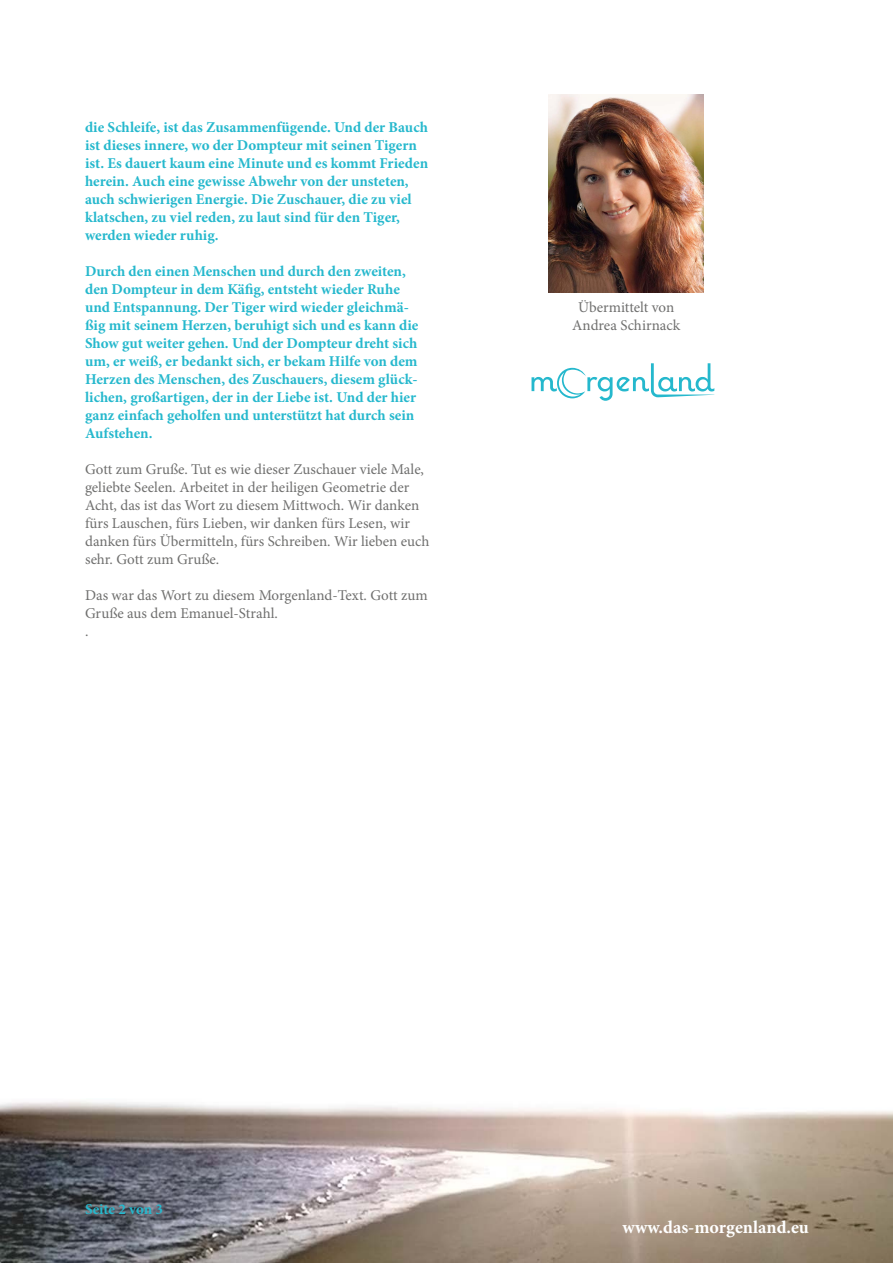
<style>
.page{position:relative;width:893px;height:1263px;background:#fff}
.page>*{position:absolute;margin:0;border:0;box-sizing:border-box;transform-origin:0 0}
.t1{font:700 18px "Minion Pro";color:#fff}
.t2{font:700 15px/18px "Minion Pro";color:#25b8cd}
.t3{font:15px/18px "Minion Pro";color:#6f6f6e}
</style>
<div class="page">
<img style="left:0;top:1101px;width:893px;height:162px">
<img style="left:549px;top:95px;width:155px;height:198px">
<svg style="left:531px;top:363px;width:183px;height:38px"></svg>
<p class="t2" style="left:85px;top:118px;width:345px">die Schleife, ist das Zusammenfügende. Und der Bauch ist dieses innere, wo der Dompteur mit seinen Tigern ist. Es dauert kaum eine Minute und es kommt Frieden herein. Auch eine gewisse Abwehr von der unsteten, auch schwierigen Energie. Die Zuschauer, die zu viel klatschen, zu viel reden, zu laut sind für den Tiger, werden wieder ruhig.</p>
<p class="t2" style="left:85px;top:262px;width:335px">Durch den einen Menschen und durch den zweiten, den Dompteur in dem Käfig, entsteht wieder Ruhe und Entspannung. Der Tiger wird wieder gleichmä&shy;ßig mit seinem Herzen, beruhigt sich und es kann die Show gut weiter gehen. Und der Dompteur dreht sich um, er weiß, er bedankt sich, er bekam Hilfe von dem Herzen des Menschen, des Zuschauers, diesem glück&shy;lichen, großartigen, der in der Liebe ist. Und der hier ganz einfach geholfen und unterstützt hat durch sein Aufstehen.</p>
<p class="t3" style="left:85px;top:460px;width:346px">Gott zum Gruße. Tut es wie dieser Zuschauer viele Male, geliebte Seelen. Arbeitet in der heiligen Geometrie der Acht, das ist das Wort zu diesem Mittwoch. Wir danken fürs Lauschen, fürs Lieben, wir danken fürs Lesen, wir danken fürs Übermitteln, fürs Schreiben. Wir lieben euch sehr. Gott zum Gruße.</p>
<p class="t3" style="left:85px;top:586px;width:344px">Das war das Wort zu diesem Morgenland-Text. Gott zum<br>Gruße aus dem Emanuel-Strahl.<br>.</p>
<p class="t3" style="left:572px;top:298px;width:109px;text-align:center">Übermittelt von<br>Andrea Schirnack</p>
<p class="t1" style="left:623px;top:1215px;width:188px">www.das-morgenland.eu</p>
</div>
